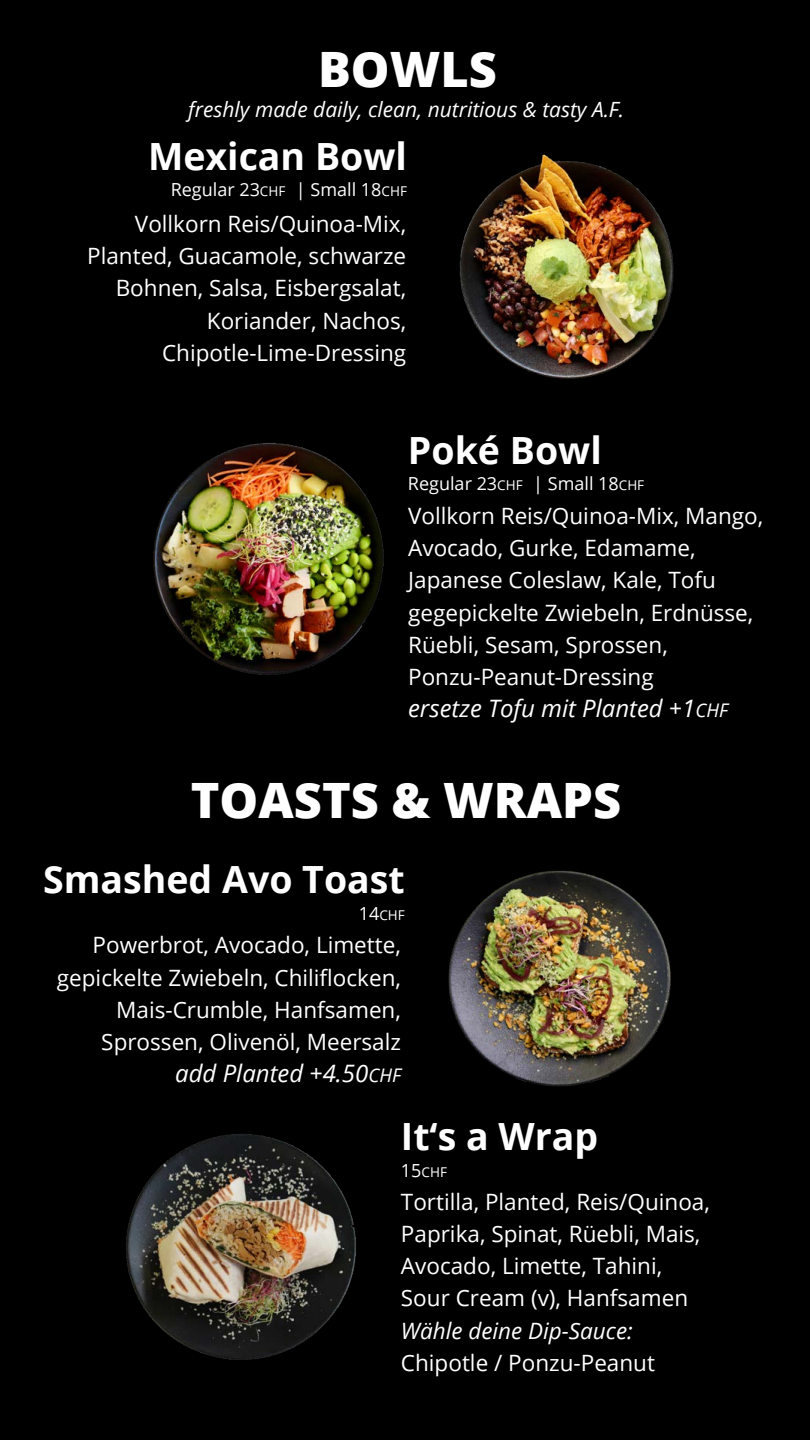
<style>
.page{position:relative;width:810px;height:1440px;background:#000}
.page>*{position:absolute;margin:0;border:0;box-sizing:border-box;transform-origin:0 0}
.t1{font:800 48.75px "Open Sans";color:#fff}
.t2{font:700 37.5px "Open Sans";color:#fff}
.t3{font:italic 24px "Open Sans";color:#fff}
.t4{font:22.5px/32.2px "Open Sans";color:#fff}
.t5{font:italic 22.5px "Open Sans";color:#fff}
.t6{font:italic 21px "Open Sans";color:#fff}
.t7{font:18px "Open Sans";color:#fff}
.t8{font:13.5px "Open Sans";color:#fff}
.s1{font-size:13.5px}
.s2{font-size:18.75px}
.s3{font-size:18px}
</style>
<div class="page">
<img style="left:153px;top:443px;width:231px;height:232px">
<img style="left:126px;top:1134px;width:230px;height:226px">
<img style="left:459px;top:154px;width:215px;height:225px">
<img style="left:448px;top:871px;width:223px;height:216px">
<h1 class="t1" style="left:318px;top:32px;width:180px">BOWLS</h1>
<p class="t6" style="left:188px;top:95px;width:437px">freshly made daily, clean, nutritious &amp; tasty A.F.</p>
<h2 class="t2" style="left:148px;top:130px;width:260px">Mexican Bowl</h2>
<p class="t7" style="left:171px;top:177px;width:238px">Regular 23<span class="s1">CHF</span> | Small 18<span class="s1">CHF</span></p>
<p class="t4" style="left:87px;top:207px;width:321px;text-align:right">Vollkorn Reis/Quinoa-Mix,<br>Planted, Guacamole, schwarze<br>Bohnen, Salsa, Eisbergsalat,<br>Koriander, Nachos,<br>Chipotle-Lime-Dressing</p>
<h2 class="t2" style="left:408px;top:424px;width:195px">Poké Bowl</h2>
<p class="t7" style="left:408px;top:471px;width:238px">Regular 23<span class="s1">CHF</span> | Small 18<span class="s1">CHF</span></p>
<p class="t4" style="left:408px;top:499px;width:357px">Vollkorn Reis/Quinoa-Mix, Mango,<br>Avocado, Gurke, Edamame,<br>Japanese Coleslaw, Kale, Tofu gegepickelte Zwiebeln, Erdnüsse,<br>Rüebli, Sesam, Sprossen,<br>Ponzu-Peanut-Dressing</p>
<p class="t3" style="left:408px;top:692px;width:321px">ersetze Tofu mit Planted +1<span class="s2">CHF</span></p>
<h1 class="t1" style="left:191px;top:763px;width:432px">TOASTS &amp; WRAPS</h1>
<h2 class="t2" style="left:43px;top:853px;width:363px">Smashed Avo Toast</h2>
<p class="t8" style="left:359px;top:905px;width:48px"><span class="s3">14</span>CHF</p>
<p class="t4" style="left:57px;top:928px;width:346px;text-align:right">Powerbrot, Avocado, Limette, gepickelte Zwiebeln, Chiliflocken,<br>Mais-Crumble, Hanfsamen,<br>Sprossen, Olivenöl, Meersalz</p>
<p class="t3" style="left:175px;top:1057px;width:227px">add Planted +4.50<span class="s2">CHF</span></p>
<h2 class="t2" style="left:401px;top:1110px;width:199px">It‘s a Wrap</h2>
<p class="t8" style="left:401px;top:1162px;width:48px"><span class="s3">15</span>CHF</p>
<p class="t4" style="left:401px;top:1185px;width:311px">Tortilla, Planted, Reis/Quinoa,<br>Paprika, Spinat, Rüebli, Mais,<br>Avocado, Limette, Tahini,<br>Sour Cream (v), Hanfsamen</p>
<p class="t5" style="left:401px;top:1315px;width:233px">Wähle deine Dip-Sauce:</p>
<p class="t4" style="left:401px;top:1346px;width:256px">Chipotle / Ponzu-Peanut</p>
</div>
